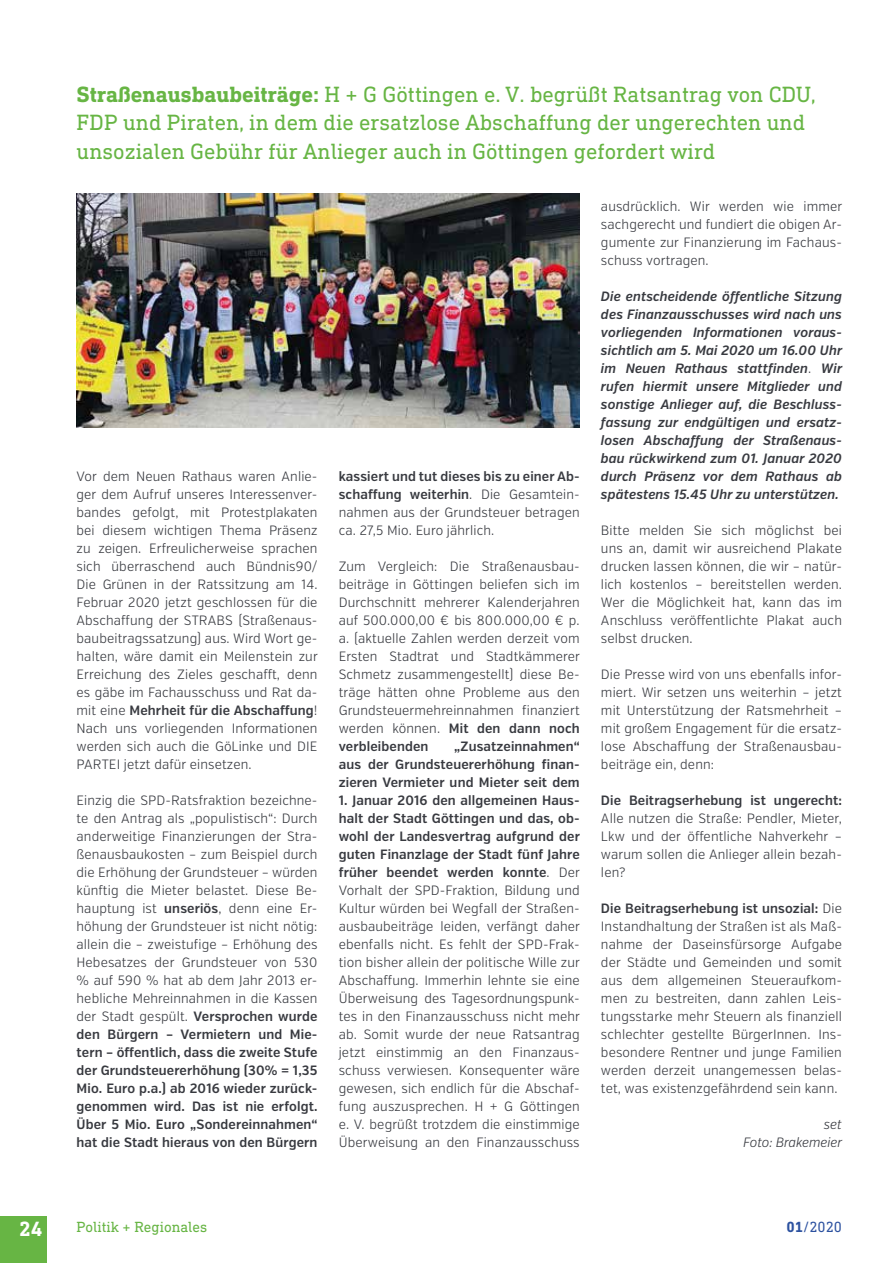
<style>
.page{position:relative;width:893px;height:1263px;background:#fff}
.page>*{position:absolute;margin:0;border:0;box-sizing:border-box;transform-origin:0 0}
.t1{font:22.5px/28.5px "DIN Next Slab Pro";color:#67b544}
.t2{font:700 21px "DIN Next Slab Pro";color:#fff}
.t3{font:15px "DIN Next Slab Pro";color:#67b544}
.t4{font:15px "DIN Next Slab Pro";color:#2d52a0}
.t5{font:300 13.5px/18px "Verb Cond";letter-spacing:.01em;color:#383a40;text-align:justify}
.t6{font:italic 600 13.5px/18px "Verb Cond";letter-spacing:.01em;color:#383a40;text-align:justify}
.t7{font:600 13.5px/18px "Verb Cond";letter-spacing:.01em;color:#383a40;text-align:justify}
.t8{font:italic 300 13.5px/18px "Verb Cond";letter-spacing:-.005em;color:#383a40;text-align:right}
.s1{font-weight:700}
.s2{font-weight:600}
.s3{font-weight:300;font-style:normal}
</style>
<div class="page">
<div style="left:0;top:1216px;width:47px;height:47px;background:#67b544"></div>
<img style="left:77px;top:193px;width:503px;height:234px">
<h1 class="t1" style="left:77px;top:79px;width:741px"><span class="s1">Straßenausbaubeiträge:</span> H + G Göttingen e. V. begrüßt Ratsantrag von CDU,<br>FDP und Piraten, in dem die ersatzlose Abschaffung der ungerechten und unsozialen Gebühr für Anlieger auch in Göttingen gefordert wird</h1>
<p class="t5" style="left:77px;top:468px;width:243px">Vor dem Neuen Rathaus waren Anlie&shy;ger dem Aufruf unseres Interessenver&shy;bandes gefolgt, mit Protestplakaten bei diesem wichtigen Thema Präsenz zu zeigen. Erfreulicherweise sprachen sich überraschend auch Bündnis90/ Die Grünen in der Ratssitzung am 14.<br>Februar 2020 jetzt geschlossen für die Abschaffung der STRABS (Straßenaus&shy;baubeitragssatzung) aus. Wird Wort ge&shy;halten, wäre damit ein Meilenstein zur Erreichung des Zieles geschafft, denn es gäbe im Fachausschuss und Rat da&shy;mit eine <span class="s2">Mehrheit für die Abschaffung</span>!<br>Nach uns vorliegenden Informationen werden sich auch die GöLinke und DIE PARTEI jetzt dafür einsetzen.</p>
<p class="t5" style="left:77px;top:791px;width:242px">Einzig die SPD-Ratsfraktion bezeichne&shy;te den Antrag als „populistisch“: Durch anderweitige Finanzierungen der Stra&shy;ßenausbaukosten – zum Beispiel durch die Erhöhung der Grundsteuer – würden künftig die Mieter belastet. Diese Be&shy;hauptung ist <span class="s2">unseriös</span>, denn eine Er&shy;höhung der Grundsteuer ist nicht nötig: allein die – zweistufige – Erhöhung des Hebesatzes der Grundsteuer von 530 % auf 590 % hat ab dem Jahr 2013 er&shy;hebliche Mehreinnahmen in die Kassen der Stadt gespült. <span class="s2">Versprochen wurde den Bürgern – Vermietern und Mie&shy;tern – öffentlich, dass die zweite Stufe der Grundsteuererhöhung (30% = 1,35<br>Mio. Euro p.a.) ab 2016 wieder zurück&shy;genommen wird. Das ist nie erfolgt.<br>Über 5 Mio. Euro „Sondereinnahmen“ hat die Stadt hieraus von den Bürgern</span></p>
<p class="t5" style="left:339px;top:467px;width:242px"><span class="s2">kassiert und tut dieses bis zu einer Ab&shy;schaffung weiterhin</span>. Die Gesamtein&shy;nahmen aus der Grundsteuer betragen ca. 27,5 Mio. Euro jährlich.</p>
<p class="t5" style="left:339px;top:557px;width:243px">Zum Vergleich: Die Straßenausbau&shy;beiträge in Göttingen beliefen sich im Durchschnitt mehrerer Kalenderjahren auf 500.000,00 € bis 800.000,00 € p. a. (aktuelle Zahlen werden derzeit vom Ersten Stadtrat und Stadtkämmerer Schmetz zusammengestellt) diese Be&shy;träge hätten ohne Probleme aus den Grundsteuermehreinnahmen finanziert werden können. <span class="s2">Mit den dann noch verbleibenden</span></p>
<p class="t7" style="left:339px;top:737px;width:242px;text-indent:116px">„Zusatzeinnahmen“ aus der Grundsteuererhöhung finan&shy;zieren Vermieter und Mieter seit dem</p>
<p class="t5" style="left:339px;top:791px;width:243px"><span class="s2">1. Januar 2016 den allgemeinen Haus&shy;halt der Stadt Göttingen und das, ob&shy;wohl der Landesvertrag aufgrund der guten Finanzlage der Stadt fünf Jahre früher beendet werden konnte</span>. Der Vorhalt der SPD-Fraktion, Bildung und Kultur würden bei Wegfall der Straßen&shy;ausbaubeiträge leiden, verfängt daher ebenfalls nicht. Es fehlt der SPD-Frak&shy;tion bisher allein der politische Wille zur Abschaffung. Immerhin lehnte sie eine Überweisung des Tagesordnungspunk&shy;tes in den Finanzausschuss nicht mehr ab. Somit wurde der neue Ratsantrag jetzt einstimmig an den Finanzaus&shy;schuss verwiesen. Konsequenter wäre gewesen, sich endlich für die Abschaf&shy;fung auszusprechen. H + G Göttingen e. V. begrüßt trotzdem die einstimmige Überweisung an den Finanzausschuss</p>
<p class="t5" style="left:601px;top:197px;width:243px">ausdrücklich. Wir werden wie immer sachgerecht und fundiert die obigen Ar&shy;gumente zur Finanzierung im Fachaus&shy;schuss vortragen.</p>
<p class="t6" style="left:601px;top:287px;width:243px">Die entscheidende öffentliche Sitzung des Finanzausschusses wird nach uns vorliegenden Informationen voraus&shy;sichtlich am 5. Mai 2020 um 16.00 Uhr im Neuen Rathaus stattfinden<span class="s3">.</span> Wir rufen hiermit unsere Mitglieder und sonstige Anlieger auf, die Beschluss&shy;fassung zur endgültigen und ersatz&shy;losen Abschaffung der Straßenaus&shy;bau rückwirkend zum 01. Januar 2020 durch Präsenz vor dem Rathaus ab spätestens 15.45 Uhr zu unterstützen.</p>
<p class="t5" style="left:601px;top:521px;width:242px">Bitte melden Sie sich möglichst bei uns an, damit wir ausreichend Plakate drucken lassen können, die wir – natür&shy;lich kostenlos – bereitstellen werden.<br>Wer die Möglichkeit hat, kann das im Anschluss veröffentlichte Plakat auch selbst drucken.</p>
<p class="t5" style="left:601px;top:665px;width:242px">Die Presse wird von uns ebenfalls infor&shy;miert. Wir setzen uns weiterhin – jetzt mit Unterstützung der Ratsmehrheit – mit großem Engagement für die ersatz&shy;lose Abschaffung der Straßenausbau&shy;beiträge ein, denn:</p>
<p class="t7" style="left:601px;top:791px;width:242px">Die Beitragserhebung ist ungerecht:</p>
<p class="t5" style="left:601px;top:809px;width:242px">Alle nutzen die Straße: Pendler, Mieter, Lkw und der öffentliche Nahverkehr – warum sollen die Anlieger allein bezah&shy;len?</p>
<p class="t5" style="left:601px;top:899px;width:242px"><span class="s2">Die Beitragserhebung ist unsozial:</span> Die Instandhaltung der Straßen ist als Maß&shy;nahme der Daseinsfürsorge Aufgabe der Städte und Gemeinden und somit aus dem allgemeinen Steueraufkom&shy;men zu bestreiten, dann zahlen Leis&shy;tungsstarke mehr Steuern als finanziell schlechter gestellte BürgerInnen. Ins&shy;besondere Rentner und junge Familien werden derzeit unangemessen belas&shy;tet, was existenzgefährdend sein kann.</p>
<p class="t8" style="left:743px;top:1115px;width:101px">set<br>Foto: Brakemeier</p>
<h2 class="t2" style="left:19px;top:1217px;width:25px">24</h2>
<p class="t3" style="left:77px;top:1218px;width:132px">Politik + Regionales</p>
<p class="t4" style="left:786px;top:1218px;width:57px"><span class="s1">01</span>/2020</p>
</div>
